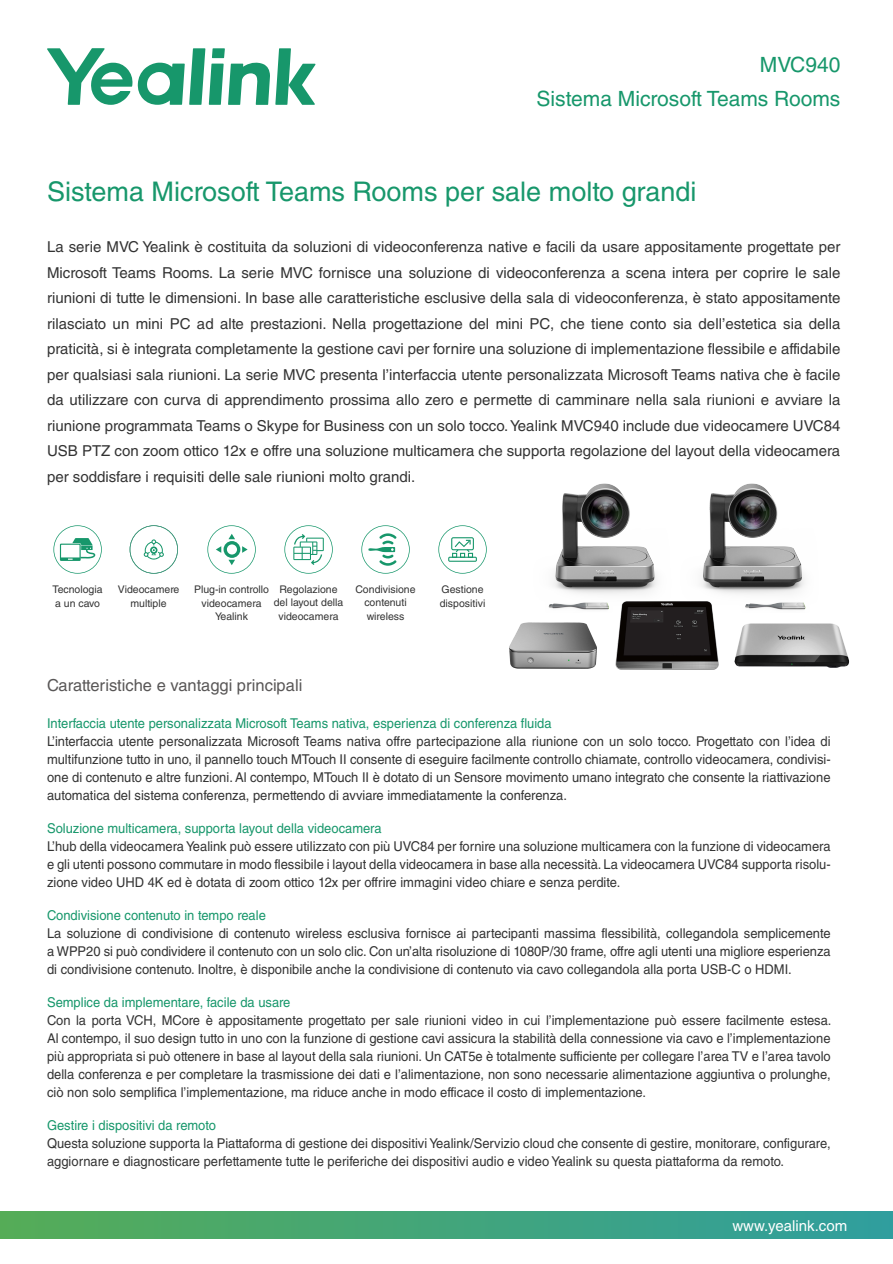
<style>
.page{position:relative;width:893px;height:1264px;background:#fff}
.page>*{position:absolute;margin:0;border:0;box-sizing:border-box;transform-origin:0 0}
.t1{font:27px "Helvetica LT Std";color:#17976b}
.t2{font:21px/33.6px "Helvetica LT Std";color:#17976b;text-align:right}
.t3{font:16.5px "Helvetica LT Std";color:#595757}
.t4{font:15px/25.5px "Helvetica LT Std";color:#333;text-align:justify}
.t5{font:15px "Helvetica LT Std";color:#fff}
.t6{font:13.5px/18px "Helvetica LT Std";color:#333;text-align:justify;scale:.96 1}
.t7{font:13.5px "Helvetica LT Std";color:#17976b;scale:.96 1}
.t8{font:10.5px/13.5px "Helvetica LT Std";color:#333;text-align:center}
</style>
<div class="page">
<svg style="left:207px;top:525px;width:49px;height:48px"></svg>
<svg style="left:438px;top:525px;width:20px;height:48px"></svg>
<svg style="left:47px;top:48px;width:268px;height:57px"></svg>
<div style="left:0;top:1211px;width:892px;height:27px;background:linear-gradient(to right,#55ac57,#2f9e9e)"></div>
<svg style="left:53px;top:525px;width:49px;height:48px"></svg>
<svg style="left:361px;top:525px;width:48px;height:48px"></svg>
<svg style="left:130px;top:525px;width:48px;height:48px"></svg>
<svg style="left:284px;top:525px;width:48px;height:48px"></svg>
<img style="left:458px;top:483px;width:392px;height:187px">
<h2 class="t2" style="left:536px;top:48px;width:305px">MVC940<br>Sistema Microsoft Teams Rooms</h2>
<h1 class="t1" style="left:47px;top:175px;width:650px">Sistema Microsoft Teams Rooms per sale molto grandi</h1>
<p class="t4" style="left:47px;top:234px;width:794px">La serie MVC Yealink è costituita da soluzioni di videoconferenza native e facili da usare appositamente progettate per Microsoft Teams Rooms. La serie MVC fornisce una soluzione di videoconferenza a scena intera per coprire le sale riunioni di tutte le dimensioni. In base alle caratteristiche esclusive della sala di videoconferenza, è stato appositamente rilasciato un mini PC ad alte prestazioni. Nella progettazione del mini PC, che tiene conto sia dell’estetica sia della praticità, si è integrata completamente la gestione cavi per fornire una soluzione di implementazione flessibile e affidabile per qualsiasi sala riunioni. La serie MVC presenta l’interfaccia utente personalizzata Microsoft Teams nativa che è facile da utilizzare con curva di apprendimento prossima allo zero e permette di camminare nella sala riunioni e avviare la riunione programmata Teams o Skype for Business con un solo tocco. Yealink MVC940 include due videocamere UVC84<br>USB PTZ con zoom ottico 12x e offre una soluzione multicamera che supporta regolazione del layout della videocamera per soddisfare i requisiti delle sale riunioni molto grandi.</p>
<p class="t8" style="left:52px;top:582px;width:52px;text-align:left">Tecnologia a un cavo</p>
<p class="t8" style="left:118px;top:582px;width:63px">Videocamere multiple</p>
<p class="t8" style="left:194px;top:582px;width:77px">Plug-in controllo videocamera<br>Yealink</p>
<p class="t8" style="left:274px;top:582px;width:71px">Regolazione del layout della videocamera</p>
<p class="t8" style="left:355px;top:582px;width:61px">Condivisione contenuti wireless</p>
<p class="t8" style="left:439px;top:582px;width:47px;text-align:left">Gestione dispositivi</p>
<p class="t3" style="left:47px;top:675px;width:257px">Caratteristiche e vantaggi principali</p>
<p class="t7" style="left:47px;top:715px;width:527px">Interfaccia utente personalizzata Microsoft Teams nativa, esperienza di conferenza fluida</p>
<p class="t6" style="left:47px;top:731px;width:817px">L’interfaccia utente personalizzata Microsoft Teams nativa offre partecipazione alla riunione con un solo tocco. Progettato con l’idea di multifunzione tutto in uno, il pannello touch MTouch II consente di eseguire facilmente controllo chiamate, controllo videocamera, condivisi&shy;one di contenuto e altre funzioni. Al contempo, MTouch II è dotato di un Sensore movimento umano integrato che consente la riattivazione automatica del sistema conferenza, permettendo di avviare immediatamente la conferenza.</p>
<p class="t7" style="left:47px;top:820px;width:350px">Soluzione multicamera, supporta layout della videocamera</p>
<p class="t6" style="left:47px;top:836px;width:817px">L’hub della videocamera Yealink può essere utilizzato con più UVC84 per fornire una soluzione multicamera con la funzione di videocamera e gli utenti possono commutare in modo flessibile i layout della videocamera in base alla necessità. La videocamera UVC84 supporta risolu&shy;zione video UHD 4K ed è dotata di zoom ottico 12x per offrire immagini video chiare e senza perdite.</p>
<p class="t7" style="left:47px;top:907px;width:229px">Condivisione contenuto in tempo reale</p>
<p class="t6" style="left:47px;top:923px;width:817px">La soluzione di condivisione di contenuto wireless esclusiva fornisce ai partecipanti massima flessibilità, collegandola semplicemente a WPP20 si può condividere il contenuto con un solo clic. Con un’alta risoluzione di 1080P/30 frame, offre agli utenti una migliore esperienza di condivisione contenuto. Inoltre, è disponibile anche la condivisione di contenuto via cavo collegandola alla porta USB-C o HDMI.</p>
<p class="t7" style="left:47px;top:994px;width:255px">Semplice da implementare, facile da usare</p>
<p class="t6" style="left:47px;top:1010px;width:818px">Con la porta VCH, MCore è appositamente progettato per sale riunioni video in cui l’implementazione può essere facilmente estesa.<br>Al contempo, il suo design tutto in uno con la funzione di gestione cavi assicura la stabilità della connessione via cavo e l’implementazione più appropriata si può ottenere in base al layout della sala riunioni. Un CAT5e è totalmente sufficiente per collegare l’area TV e l’area tavolo della conferenza e per completare la trasmissione dei dati e l’alimentazione, non sono necessarie alimentazione aggiuntiva o prolunghe, ciò non solo semplifica l’implementazione, ma riduce anche in modo efficace il costo di implementazione.</p>
<p class="t7" style="left:47px;top:1117px;width:177px">Gestire i dispositivi da remoto</p>
<p class="t6" style="left:47px;top:1133px;width:817px">Questa soluzione supporta la Piattaforma di gestione dei dispositivi Yealink/Servizio cloud che consente di gestire, monitorare, configurare, aggiornare e diagnosticare perfettamente tutte le periferiche dei dispositivi audio e video Yealink su questa piattaforma da remoto.</p>
<p class="t5" style="left:732px;top:1216px;width:116px">www.yealink.com</p>
</div>
